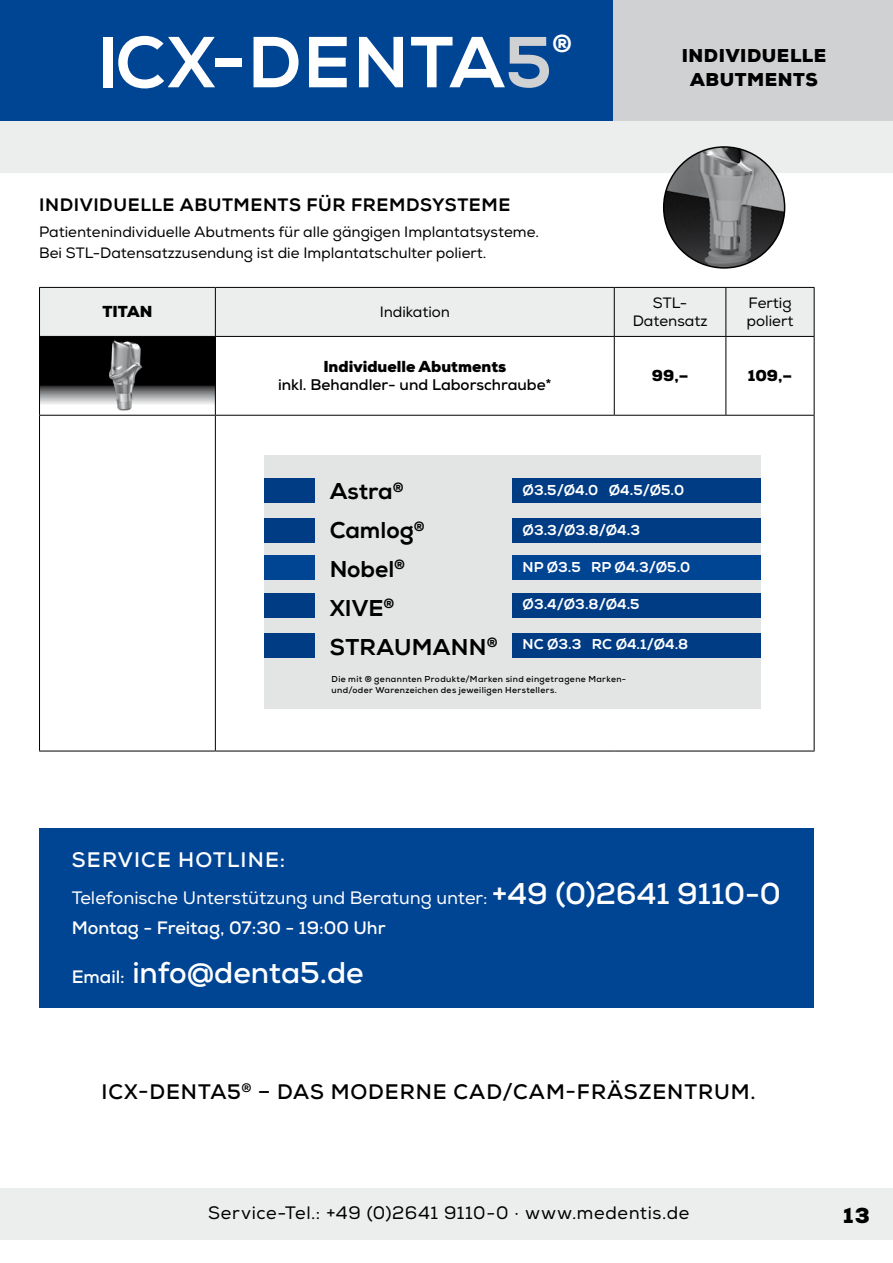
<style>
.page{position:relative;width:893px;height:1263px;background:#fff}
.page>*{position:absolute;margin:0;border:0;box-sizing:border-box;transform-origin:0 0}
.t1{font:72px "Nexa X Bold";letter-spacing:.01em;color:#fff}
.t2{font:700 30px "Nexa";color:#fff}
.t3{font:24.45px "Nexa X Bold";color:#fff}
.t4{font:22.8px/38.8px "Nexa X Bold";color:#000}
.t5{font:700 21px "Nexa";letter-spacing:.045em;color:#000}
.t6{font:700 21px "Nexa";letter-spacing:.055em;color:#fff}
.t7{font:900 21px "Nexa";color:#000}
.t8{font:18px/30.6px "Nexa";color:#fff}
.t9{font:18px "Nexa";letter-spacing:.035em;color:#000}
.t10{font:18px "Nexa X Bold";letter-spacing:.03em;color:#000}
.t11{font:900 18px/24px "Nexa";letter-spacing:.03em;color:#000;text-align:center}
.t12{font:900 15.45px "Nexa";color:#000}
.t13{font:700 15.45px "Nexa";color:#000}
.t14{font:15px/18px "Nexa";color:#000}
.t15{font:14.25px "Nexa X Bold";color:#fff}
.t16{font:700 8.55px/11.6px "Nexa";letter-spacing:.045em;color:#000}
.s1{color:#d0d1d2}
.s2{font-weight:700;font-size:30px}
.s3{font-weight:700}
.s4{font-size:18px}
</style>
<div class="page">
<svg style="left:40px;top:337px;width:175px;height:78px;background:#454646"></svg>
<div style="left:40px;top:288px;width:774px;height:48px;background:#eceded"></div>
<hr style="left:39px;top:287px;width:176px;height:1px;background:#000">
<hr style="left:39px;top:288px;width:1px;height:48px;background:#000">
<hr style="left:215px;top:287px;width:399px;height:1px;background:#000">
<hr style="left:215px;top:288px;width:1px;height:48px;background:#000">
<hr style="left:614px;top:287px;width:112px;height:1px;background:#000">
<hr style="left:614px;top:288px;width:1px;height:48px;background:#000">
<hr style="left:726px;top:287px;width:88px;height:1px;background:#000">
<hr style="left:725px;top:288px;width:1px;height:48px;background:#000">
<hr style="left:814px;top:288px;width:1px;height:48px;background:#000">
<hr style="left:39px;top:336px;width:176px;height:1px;background:#000">
<hr style="left:39px;top:337px;width:1px;height:78px;background:#000">
<hr style="left:215px;top:336px;width:399px;height:1px;background:#000">
<hr style="left:215px;top:337px;width:1px;height:78px;background:#000">
<hr style="left:614px;top:336px;width:112px;height:1px;background:#000">
<hr style="left:614px;top:337px;width:1px;height:78px;background:#000">
<hr style="left:726px;top:336px;width:88px;height:1px;background:#000">
<hr style="left:725px;top:337px;width:1px;height:78px;background:#000">
<hr style="left:814px;top:337px;width:1px;height:78px;background:#000">
<hr style="left:39px;top:415px;width:176px;height:1px;background:#000">
<hr style="left:39px;top:416px;width:1px;height:335px;background:#000">
<hr style="left:215px;top:415px;width:399px;height:1px;background:#000">
<hr style="left:215px;top:416px;width:1px;height:335px;background:#000">
<hr style="left:614px;top:415px;width:112px;height:1px;background:#000">
<hr style="left:726px;top:415px;width:88px;height:1px;background:#000">
<hr style="left:814px;top:416px;width:1px;height:335px;background:#000">
<hr style="left:39px;top:751px;width:176px;height:1px;background:#000">
<hr style="left:215px;top:751px;width:399px;height:1px;background:#000">
<hr style="left:614px;top:751px;width:112px;height:1px;background:#000">
<hr style="left:726px;top:751px;width:88px;height:1px;background:#000">
<img style="left:88px;top:337px;width:72px;height:78px">
<div style="left:0;top:0;width:613px;height:121px;background:#004494"></div>
<div style="left:613px;top:0;width:280px;height:121px;background:#d0d1d2"></div>
<div style="left:0;top:1188px;width:893px;height:51px;background:#eceded"></div>
<div style="left:0;top:121px;width:893px;height:51px;background:#eceded"></div>
<img style="left:664px;top:147px;width:121px;height:121px;border-radius:60px">
<div style="left:663px;top:146px;width:122px;height:123px;border:2px solid #000;border-radius:50%"></div>
<div style="left:39px;top:828px;width:774px;height:180px;background:#004494"></div>
<div style="left:264px;top:455px;width:496px;height:253px;background:#e3e4e4"></div>
<div style="left:512px;top:479px;width:248px;height:24px;background:#003c84"></div>
<div style="left:512px;top:519px;width:248px;height:24px;background:#003c84"></div>
<div style="left:512px;top:593px;width:248px;height:24px;background:#003c84"></div>
<div style="left:512px;top:556px;width:248px;height:24px;background:#004494"></div>
<div style="left:512px;top:633px;width:248px;height:24px;background:#003c84"></div>
<div style="left:264px;top:479px;width:51px;height:24px;background:#003c84"></div>
<div style="left:264px;top:519px;width:51px;height:24px;background:#003c84"></div>
<div style="left:264px;top:556px;width:51px;height:24px;background:#004494"></div>
<div style="left:264px;top:593px;width:51px;height:24px;background:#003c84"></div>
<div style="left:264px;top:633px;width:51px;height:24px;background:#003c84"></div>
<h1 class="t1" style="left:97px;top:18px;width:456px">ICX-DENTA<span class="s1">5</span></h1>
<h3 class="t3" style="left:552px;top:29px;width:22px">®</h3>
<p class="t10" style="left:39px;top:194px;width:473px">INDIVIDUELLE ABUTMENTS FÜR FREMDSYSTEME</p>
<p class="t14" style="left:39px;top:221px;width:501px;line-height:21px">Patientenindividuelle Abutments für alle gängigen Implantatsysteme.<br>Bei STL-Datensatzzusendung ist die Implantatschulter poliert.</p>
<p class="t11" style="left:682px;top:43px;width:146px">INDIVIDUELLE<br>ABUTMENTS</p>
<p class="t12" style="left:102px;top:301px;width:51px">TITAN</p>
<p class="t14" style="left:380px;top:303px;width:72px">Indikation</p>
<p class="t14" style="left:633px;top:294px;width:76px;text-align:center">STL-<br>Datensatz</p>
<p class="t14" style="left:747px;top:294px;width:48px">Fertig poliert</p>
<p class="t12" style="left:323px;top:356px;width:184px">Individuelle Abutments</p>
<p class="t13" style="left:278px;top:375px;width:275px">inkl. Behandler- und Laborschraube*</p>
<p class="t12" style="left:652px;top:365px;width:38px">99,–</p>
<p class="t12" style="left:748px;top:365px;width:46px">109,–</p>
<h3 class="t4" style="left:330px;top:472px;width:170px">Astra<sup>®<br></sup>Camlog<sup>®<br></sup>Nobel<sup>®<br></sup>XIVE<sup>®<br></sup>STRAUMANN<sup>®</sup></h3>
<p class="t16" style="left:332px;top:673px;width:296px">Die mit ® genannten Produkte/Marken sind eingetragene Marken&shy;und/oder Warenzeichen des jeweiligen Herstellers.</p>
<p class="t15" style="left:523px;top:481px;width:163px">Ø3.5/Ø4.0 Ø4.5/Ø5.0</p>
<p class="t15" style="left:523px;top:521px;width:119px">Ø3.3/Ø3.8/Ø4.3</p>
<p class="t15" style="left:523px;top:558px;width:169px">NP Ø3.5 RP Ø4.3/Ø5.0</p>
<p class="t15" style="left:523px;top:595px;width:119px">Ø3.4/Ø3.8/Ø4.5</p>
<p class="t15" style="left:523px;top:635px;width:167px">NC Ø3.3 RC Ø4.1/Ø4.8</p>
<h3 class="t6" style="left:72px;top:846px;width:215px">SERVICE HOTLINE:</h3>
<p class="t8" style="left:72px;top:882px;width:710px">Telefonische Unterstützung und Beratung unter: <span class="s2">+49 (0)2641 9110-0<br></span><span class="s3">Montag - Freitag, 07:30 - 19:00 Uhr</span></p>
<h2 class="t2" style="left:72px;top:954px;width:293px"><span class="s4">Email:</span> info@denta5.de</h2>
<h3 class="t5" style="left:101px;top:1078px;width:655px">ICX-DENTA5<sup>®</sup> – DAS MODERNE CAD/CAM-FRÄSZENTRUM.</h3>
<p class="t9" style="left:208px;top:1202px;width:483px">Service-Tel.: +49 (0)2641 9110-0 · www.medentis.de</p>
<h3 class="t7" style="left:843px;top:1202px;width:28px">13</h3>
</div>
